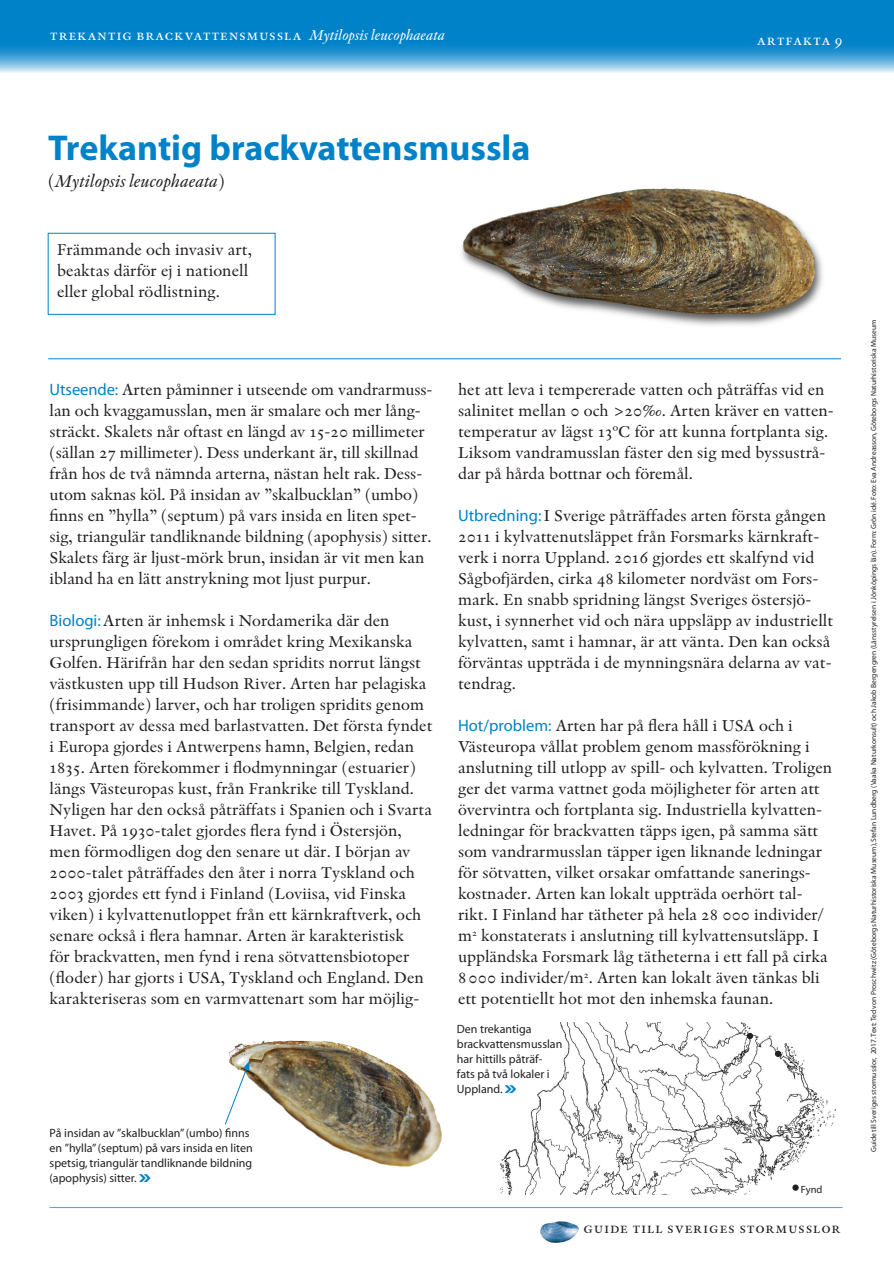
<style>
.page{position:relative;width:894px;height:1268px;background:#fff}
.page>*{position:absolute;margin:0;border:0;box-sizing:border-box;transform-origin:0 0}
.t1{font:700 36px "Myriad";color:#0082c8}
.t2{font:18px "Indigo Italic Os F";color:#231f20}
.t3{font:16.5px/21px "Indigo Regular Os F";color:#231f20}
.t4{font:15px "Indigo Regular SC";color:#fff}
.t5{font:15px "Indigo Regular SC";color:#231f20}
.t6{font:12px/15px "Myriad";color:#231f20}
.t7{font:10.5px "Myriad";color:#231f20}
.t8{font:7.5px "Myriad";color:#231f20}
.s1{font-family:"Indigo Italic Os F"}
.s2{font-family:"Indigo"}
.s3{font-family:"Myriad";color:#0082c8}
</style>
<div class="page">
<svg style="left:0;top:0;width:893px;height:73px;background:#2594cf"></svg>
<hr style="left:50px;top:1206px;width:792px;height:1px;background:#5ba6da">
<img style="left:540px;top:1221px;width:38px;height:21px">
<div style="left:48px;top:233px;width:227px;height:82px;border:1px solid #0082c8"></div>
<hr style="left:48px;top:358px;width:792px;height:1px;background:#5ba6da">
<img style="left:200px;top:1040px;width:287px;height:168px">
<img style="left:461px;top:188px;width:362px;height:138px">
<svg style="left:224px;top:1060px;width:25px;height:65px"></svg>
<img style="left:459px;top:1022px;width:377px;height:172px">
<svg style="left:792px;top:1184px;width:6px;height:6px"></svg>
<svg style="left:746px;top:1032px;width:6px;height:6px"></svg>
<svg style="left:774px;top:1050px;width:6px;height:6px"></svg>
<svg style="left:890px;top:0;width:4px;height:4px"></svg>
<svg style="left:504px;top:1084px;width:12px;height:8px"></svg>
<p class="t4" style="left:50px;top:27px;width:397px">trekantig brackvattensmussla <span class="s1">Mytilopsis leucophaeata</span></p>
<p class="t4" style="left:756px;top:31px;width:88px">artfakta 9</p>
<h1 class="t1" style="left:48px;top:129px;width:484px">Trekantig brackvattensmussla</h1>
<p class="t2" style="left:48px;top:170px;width:178px"><span class="s2">(</span>Mytilopsis leucophaeata<span class="s2">)</span></p>
<p class="t3" style="left:57px;top:238px;width:196px">Främmande och invasiv art, beaktas därför ej i nationell eller global rödlistning.</p>
<p class="t3" style="left:50px;top:379px;width:384px"><span class="s3">Utseende:</span> Arten påminner i utseende om vandrarmuss&shy;lan och kvaggamusslan, men är smalare och mer lång&shy;sträckt. Skalets når oftast en längd av 15-20 millimeter (sällan 27 millimeter). Dess underkant är, till skillnad från hos de två nämnda arterna, nästan helt rak. Dess&shy;utom saknas köl. På insidan av ”skalbucklan” (umbo) finns en ”hylla” (septum) på vars insida en liten spet&shy;sig, triangulär tandliknande bildning (apophysis) sitter.<br>Skalets färg är ljust-mörk brun, insidan är vit men kan ibland ha en lätt anstrykning mot ljust purpur.</p>
<p class="t3" style="left:50px;top:610px;width:384px"><span class="s3">Biologi:</span> Arten är inhemsk i Nordamerika där den ursprungligen förekom i området kring Mexikanska Golfen. Härifrån har den sedan spridits norrut längst västkusten upp till Hudson River. Arten har pelagiska (frisimmande) larver, och har troligen spridits genom transport av dessa med barlastvatten. Det första fyndet i Europa gjordes i Antwerpens hamn, Belgien, redan 1835. Arten förekommer i flodmynningar (estuarier) längs Västeuropas kust, från Frankrike till Tyskland.<br>Nyligen har den också påträffats i Spanien och i Svarta Havet. På 1930-talet gjordes flera fynd i Östersjön, men förmodligen dog den senare ut där. I början av 2000-talet påträffades den åter i norra Tyskland och 2003 gjordes ett fynd i Finland (Loviisa, vid Finska viken) i kylvattenutloppet från ett kärnkraftverk, och senare också i flera hamnar. Arten är karakteristisk<br>för brackvatten, men fynd i rena sötvattensbiotoper (floder) har gjorts i USA, Tyskland och England. Den karakteriseras som en varmvattenart som har möjlig-</p>
<p class="t6" style="left:50px;top:1125px;width:205px">På insidan av ”skalbucklan” (umbo) finns en ”hylla” (septum) på vars insida en liten spetsig, triangulär tandliknande bildning (apophysis) sitter.</p>
<p class="t3" style="left:458px;top:379px;width:377px">het att leva i tempererade vatten och påträffas vid en salinitet mellan 0 och &gt;20‰. Arten kräver en vatten&shy;temperatur av lägst 13ºC för att kunna fortplanta sig.<br>Liksom vandramusslan fäster den sig med byssustrå&shy;dar på hårda bottnar och föremål.</p>
<p class="t3" style="left:458px;top:505px;width:377px"><span class="s3">Utbredning:</span> I Sverige påträffades arten första gången 2011 i kylvattenutsläppet från Forsmarks kärnkraft&shy;verk i norra Uppland. 2016 gjordes ett skalfynd vid Sågbofjärden, cirka 48 kilometer nordväst om Fors&shy;mark. En snabb spridning längst Sveriges östersjö&shy;kust, i synnerhet vid och nära uppsläpp av industriellt kylvatten, samt i hamnar, är att vänta. Den kan också förväntas uppträda i de mynningsnära delarna av vat&shy;tendrag.</p>
<p class="t3" style="left:458px;top:715px;width:376px"><span class="s3">Hot/problem:</span> Arten har på flera håll i USA och i Västeuropa vållat problem genom massförökning i anslutning till utlopp av spill- och kylvatten. Troligen ger det varma vattnet goda möjligheter för arten att övervintra och fortplanta sig. Industriella kylvatten&shy;ledningar för brackvatten täpps igen, på samma sätt som vandrarmusslan täpper igen liknande ledningar för sötvatten, vilket orsakar omfattande sanerings&shy;kostnader. Arten kan lokalt uppträda oerhört tal&shy;rikt. I Finland har tätheter på hela 28 000 individer/ m<sup>2</sup> konstaterats i anslutning till kylvattensutsläpp. I uppländska Forsmark låg tätheterna i ett fall på cirka 8000 individer/m<sup>2</sup>. Arten kan lokalt även tänkas bli ett potentiellt hot mot den inhemska faunan.</p>
<p class="t6" style="left:456px;top:1021px;width:107px">Den trekantiga brackvattensmusslan har hittills påträf&shy;fats på två lokaler i<br>Uppland.</p>
<p class="t7" style="left:800px;top:1184px;width:23px">Fynd</p>
<p class="t5" style="left:583px;top:1219px;width:259px">guide till sveriges stormusslor</p>
<p class="t8" style="left:869px;top:1152px;width:833px;rotate:-90deg">Guide till Sveriges stormusslor, 2017. Text: Ted von Proschwitz (Göteborgs Naturhistoriska Museum), Stefan Lundberg (Vaaka Naturkonsult) och Jakob Bergengren (Länsstyrelsen i Jönköpings län). Form: Grön idé. Foto: Eva Andreasson, Göteborgs Naturhistoriska Museum</p>
</div>
